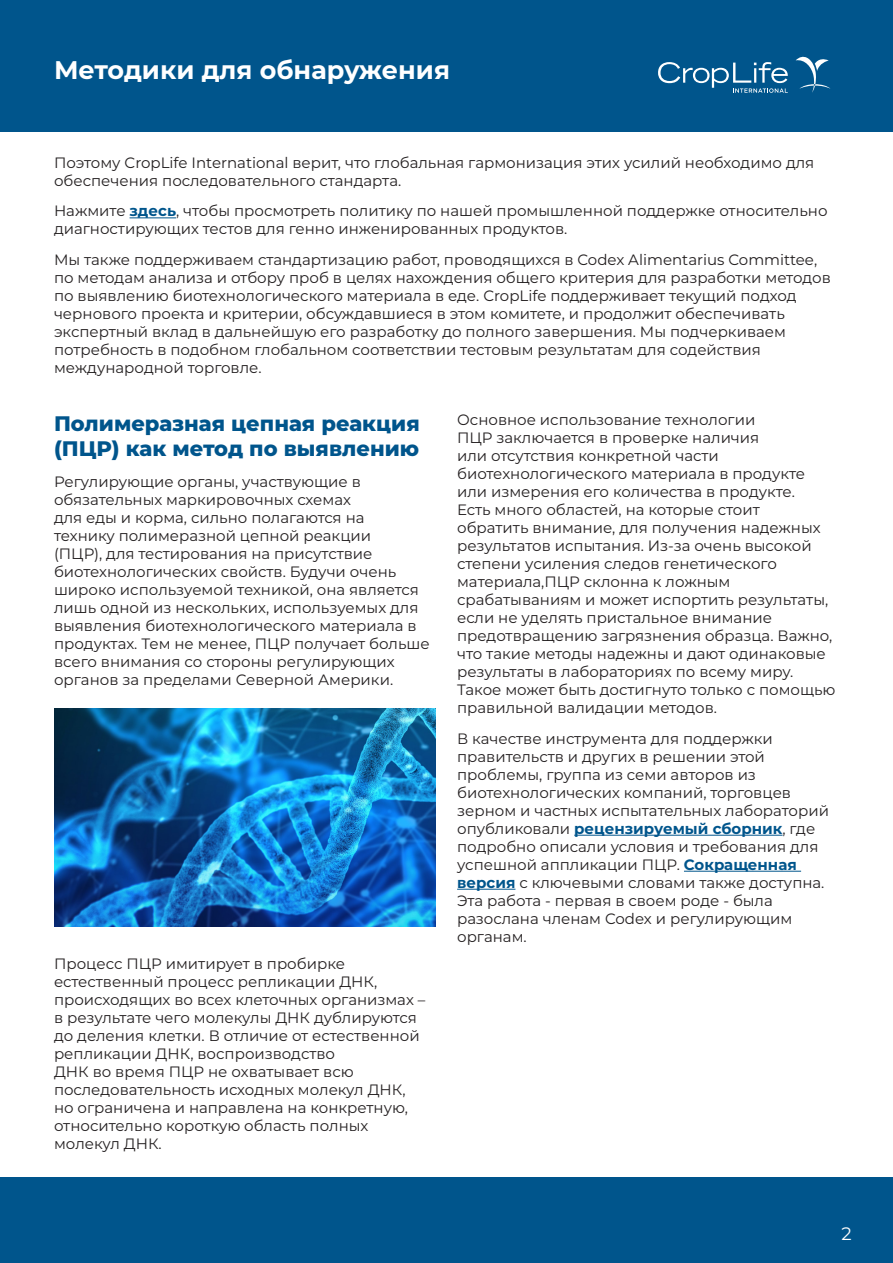
<style>
.page{position:relative;width:893px;height:1263px;background:#fff}
.page>*{position:absolute;margin:0;border:0;box-sizing:border-box;transform-origin:0 0}
.t1{font:700 25.5px "Montserrat";color:#fff}
.t2{font:800 21px/25.2px "Montserrat";color:#00558c}
.t3{font:18px "Montserrat";color:#fff}
.t4{font:15px/18px "Montserrat";color:#231f20}
.s1{font-weight:700;color:#00558c}
</style>
<div class="page">
<div style="left:0;top:0;width:893px;height:132px;background:#00558c"></div>
<div style="left:0;top:1178px;width:893px;height:85px;background:#00558c"></div>
<svg style="left:796px;top:56px;width:34px;height:37px"></svg>
<svg style="left:658px;top:62px;width:130px;height:31px"></svg>
<hr style="left:130px;top:217px;width:46px;height:1px;background:#00558c">
<img style="left:54px;top:709px;width:382px;height:217px">
<hr style="left:574px;top:835px;width:208px;height:1px;background:#00558c">
<hr style="left:684px;top:871px;width:117px;height:1px;background:#00558c">
<hr style="left:457px;top:889px;width:58px;height:1px;background:#00558c">
<h1 class="t1" style="left:54px;top:51px;width:397px">Методики для обнаружения</h1>
<p class="t4" style="left:54px;top:153px;width:762px">Поэтому CropLife International верит, что глобальная гармонизация этих усилий необходимо для обеспечения последовательного стандарта.</p>
<p class="t4" style="left:54px;top:201px;width:775px">Нажмите <span class="s1">здесь</span>, чтобы просмотреть политику по нашей промышленной поддержке относительно диагностирующих тестов для генно инженированных продуктов.</p>
<p class="t4" style="left:54px;top:250px;width:778px">Мы также поддерживаем стандартизацию работ, проводящихся в Codex Alimentarius Committee, по методам анализа и отбору проб в целях нахождения общего критерия для разработки методов по выявлению биотехнологического материала в еде. CropLife поддерживает текущий подход чернового проекта и критерии, обсуждавшиеся в этом комитете, и продолжит обеспечивать экспертный вклад в дальнейшую его разработку до полного завершения. Мы подчеркиваем потребность в подобном глобальном соответствии тестовым результатам для содействия международной торговле.</p>
<h2 class="t2" style="left:54px;top:409px;width:367px">Полимеразная цепная реакция (ПЦР) как метод по выявлению</h2>
<p class="t4" style="left:54px;top:472px;width:377px">Регулирующие органы, участвующие в обязательных маркировочных схемах<br>для еды и корма, сильно полагаются на<br>технику полимеразной цепной реакции<br>(ПЦР), для тестирования на присутствие биотехнологических свойств. Будучи очень широко используемой техникой, она является лишь одной из нескольких, используемых для выявления биотехнологического материала в продуктах. Тем не менее, ПЦР получает больше всего внимания со стороны регулирующих органов за пределами Северной Америки.</p>
<p class="t4" style="left:54px;top:954px;width:373px">Процесс ПЦР имитирует в пробирке естественный процесс репликации ДНК, происходящих во всех клеточных организмах – в результате чего молекулы ДНК дублируются до деления клетки. В отличие от естественной репликации ДНК, воспроизводство<br>ДНК во время ПЦР не охватывает всю последовательность исходных молекул ДНК, но ограничена и направлена на конкретную, относительно короткую область полных молекул ДНК.</p>
<p class="t4" style="left:457px;top:410px;width:380px">Основное использование технологии<br>ПЦР заключается в проверке наличия<br>или отсутствия конкретной части биотехнологического материала в продукте или измерения его количества в продукте.<br>Есть много областей, на которые стоит<br>обратить внимание, для получения надежных результатов испытания. Из-за очень высокой степени усиления следов генетического материала,ПЦР склонна к ложным срабатываниям и может испортить результаты, если не уделять пристальное внимание предотвращению загрязнения образца. Важно, что такие методы надежны и дают одинаковые результаты в лабораториях по всему миру.<br>Такое может быть достигнуто только с помощью правильной валидации методов.</p>
<p class="t4" style="left:457px;top:729px;width:373px">В качестве инструмента для поддержки правительств и других в решении этой проблемы, группа из семи авторов из биотехнологических компаний, торговцев зерном и частных испытательных лабораторий опубликовали <span class="s1">рецензируемый сборник</span>, где подробно описали условия и требования для успешной аппликации ПЦР. <span class="s1">Сокращенная версия</span> с ключевыми словами также доступна.<br>Эта работа - первая в своем роде - была разослана членам Codex и регулирующим органам.</p>
<p class="t3" style="left:842px;top:1221px;width:12px">2</p>
</div>
